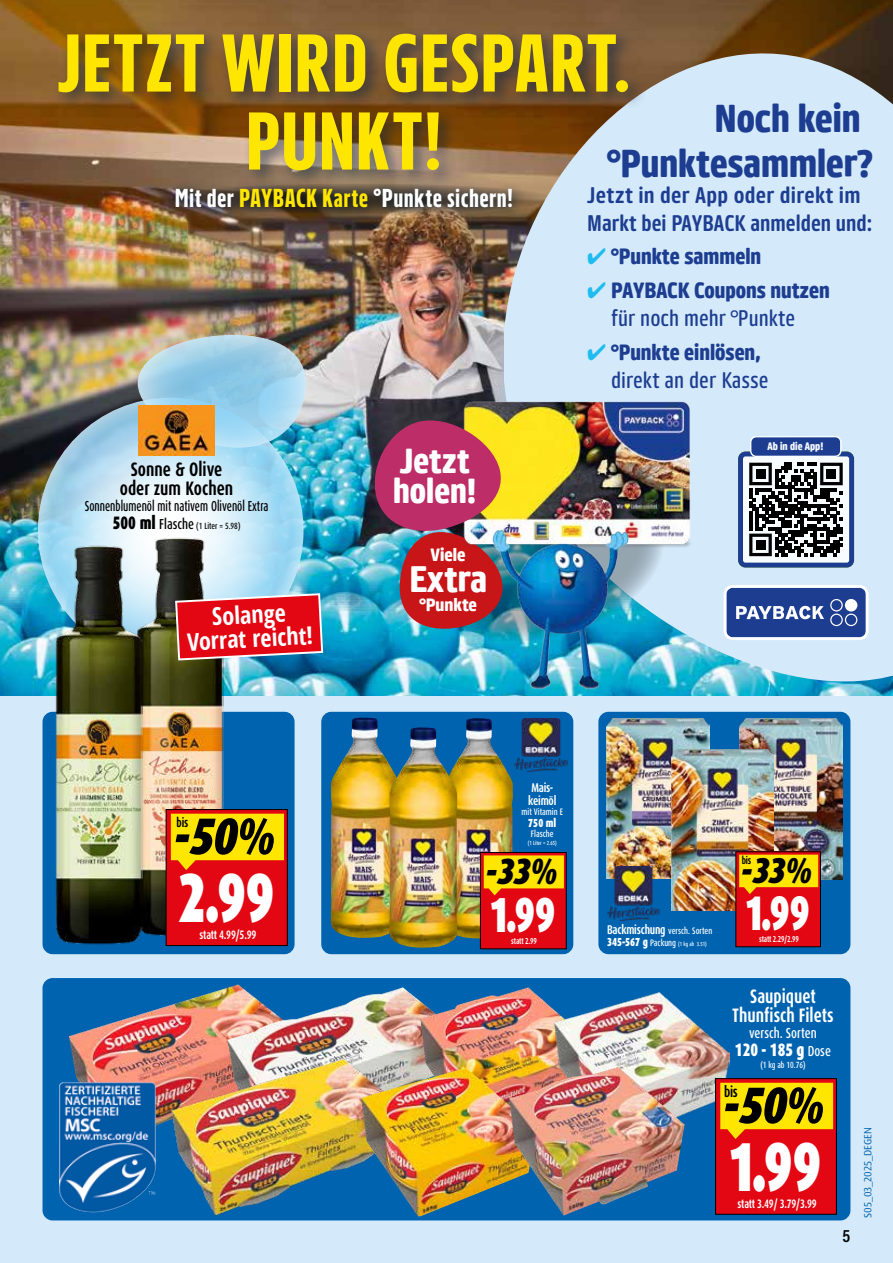
<style>
.page{position:relative;width:893px;height:1263px;background:#fff}
.page>*{position:absolute;margin:0;border:0;box-sizing:border-box;transform-origin:0 0}
.t1{font:900 80.7px/78px "EDEKA Head";letter-spacing:.01em;color:#ffe600;text-align:center}
.t2{font:900 69.6px "Dax Pro";color:#fff;scale:.69 1}
.t3{font:900 69.3px "Dax Pro";color:#fff;scale:.69 1}
.t4{font:italic 900 condensed 51.6px "Dax Pro";color:#000}
.t5{font:italic 900 condensed 51.45px "Dax Pro";color:#000}
.t6{font:900 49.2px "Dax Pro";color:#fff;scale:.69 1}
.t7{font:900 48.6px "Dax Pro";color:#fff;scale:.69 1}
.t8{font:700 39.6px/45px "PAYBACK";color:#1d3d91}
.t9{font:700 37.5px "PAYBACK";color:#fff}
.t10{font:italic 900 condensed 36.6px "Dax Pro";color:#000}
.t11{font:italic 900 condensed 36px "Dax Pro";color:#000}
.t12{font:700 35.4px/29.5px "PAYBACK";color:#fff}
.t13{font:900 25.65px "EDEKA Head";letter-spacing:.015em;color:#fff}
.t14{font:700 condensed 24.15px/23.9px "Open Sans";color:#fff;text-align:center}
.t15{font:700 22.5px/28px "PAYBACK";color:#1d3d91;text-align:center}
.t16{font:22.5px/28px "PAYBACK";color:#1d3d91;scale:1.05 1}
.t17{font:700 condensed 19.5px/19.5px "Dax Pro";color:#fff;text-align:center;scale:.88 1}
.t18{font:700 condensed 19.5px/19.5px "Dax Pro";color:#000;text-align:center;scale:.88 1}
.t19{font:700 18.15px "PAYBACK";color:#fff;scale:1.05 1}
.t20{font:900 condensed 18px "Dax Pro";color:#fff;scale:.88 1}
.t21{font:600 18px "Acumin Pro Cond";color:#000}
.t22{font:700 condensed 15.3px "Dax Pro";color:#000;scale:.85 1}
.t23{font:500 condensed 14.4px "Dax Pro";color:#000;scale:.77 1}
.t24{font:500 condensed 14.4px "Dax Pro";color:#fff;scale:.88 1}
.t25{font:700 condensed 13.05px "Dax Pro";color:#000;scale:.85 1}
.t26{font:700 condensed 12.6px/12.8px "Dax Pro";letter-spacing:-.02em;color:#fff;scale:.88 1}
.t27{font:700 condensed 12.3px "Dax Pro";letter-spacing:-.02em;color:#fff;scale:.85 1}
.t28{font:900 condensed 11.7px "Dax Pro";color:#fff;scale:.88 1}
.t29{font:700 10.95px "PAYBACK";color:#f7fcff}
.t30{font:700 condensed 10.8px "Dax Pro";color:#000;scale:.85 1}
.t31{font:10.5px "Dax Pro";color:#0063af}
.t32{font:500 condensed 9.45px "Dax Pro";color:#fff;scale:.88 1}
.t33{font:500 condensed 9px "Dax Pro";color:#000;scale:.88 1}
.t34{font:500 condensed 9px "Dax Pro";color:#fff;scale:.88 1}
.t35{font:700 condensed 8.7px "Dax Pro";letter-spacing:-.02em;color:#fff;scale:.85 1}
.t36{font:700 condensed 8.55px "Dax Pro";letter-spacing:-.02em;color:#fff;scale:.85 1}
.t37{font:500 condensed 5.85px "Dax Pro";color:#fff;scale:.88 1}
.s1{color:#ffe600}
.s2{color:#1ebcef}
.s3{font-weight:300}
.s4{font-weight:900;font-size:18px}
.s5{font-size:14.4px}
.s6{font-weight:700;font-size:12.6px}
.s7{font-weight:900;font-size:11.7px}
.s8{font-size:9.45px}
.s9{font-weight:500;font-size:14.4px}
</style>
<div class="page">
<img style="left:1px;top:610px;width:504px;height:86px">
<img style="left:1px;top:0;width:892px;height:610px">
<svg style="left:505px;top:21px;width:388px;height:675px;background:#c1d8e4"></svg>
<svg style="left:724px;top:585px;width:144px;height:55px"></svg>
<svg style="left:738px;top:436px;width:116px;height:131px"></svg>
<div style="left:756px;top:469px;width:9px;height:10px;background:#000"></div>
<div style="left:827px;top:469px;width:9px;height:10px;background:#000"></div>
<div style="left:756px;top:540px;width:9px;height:10px;background:#000"></div>
<img style="left:38px;top:397px;width:267px;height:267px">
<div style="left:47px;top:410px;width:249px;height:248px;background:#000;opacity:.5"></div>
<img style="left:136px;top:333px;width:171px;height:116px">
<svg style="left:418px;top:536px;width:257px;height:117px;background:#5fbbd9"></svg>
<div style="left:400px;top:532px;width:102px;height:97px;background:#c81517;border-radius:42px"></div>
<img style="left:442px;top:379px;width:269px;height:200px">
<img style="left:480px;top:529px;width:161px;height:161px">
<svg style="left:369px;top:414px;width:138px;height:122px;background:#aa4e5d"></svg>
<div style="left:52px;top:27px;width:595px;height:162px;background:#001e3f;opacity:.55"></div>
<div style="left:167px;top:179px;width:357px;height:41px;background:#001e3f;opacity:.78"></div>
<div style="left:0;top:696px;width:893px;height:567px;background:#d4eafa"></div>
<img style="left:0;top:0;width:1px;height:369px">
<hr style="left:0;top:369px;width:1px;height:894px;background:#d4eafa">
<div style="left:43px;top:712px;width:252px;height:242px;background:#0063af;border-radius:10px"></div>
<div style="left:43px;top:978px;width:807px;height:242px;background:#0063af;border-radius:10px"></div>
<div style="left:321px;top:712px;width:252px;height:242px;background:#0063af;border-radius:10px"></div>
<div style="left:598px;top:712px;width:252px;height:242px;background:#0063af;border-radius:10px"></div>
<img style="left:69px;top:984px;width:172px;height:142px">
<img style="left:227px;top:987px;width:193px;height:81px">
<img style="left:170px;top:1052px;width:236px;height:164px">
<img style="left:59px;top:1082px;width:97px;height:131px">
<img style="left:420px;top:987px;width:134px;height:81px">
<img style="left:554px;top:992px;width:176px;height:91px">
<img style="left:361px;top:1068px;width:148px;height:148px">
<img style="left:509px;top:1067px;width:176px;height:148px">
<div style="left:716px;top:1079px;width:120px;height:135px;background:linear-gradient(to right,#e30613,#e30613)"></div>
<img style="left:602px;top:1083px;width:249px;height:138px">
<img style="left:739px;top:719px;width:103px;height:160px">
<img style="left:606px;top:718px;width:103px;height:161px">
<img style="left:671px;top:749px;width:103px;height:161px">
<img style="left:457px;top:718px;width:56px;height:220px">
<img style="left:331px;top:718px;width:58px;height:220px">
<div style="left:480px;top:852px;width:86px;height:97px;background:#e30613"></div>
<div style="left:480px;top:852px;width:86px;height:97px;border:1px solid #000"></div>
<svg style="left:484px;top:855px;width:80px;height:40px;background:#fac103"></svg>
<img style="left:139px;top:405px;width:75px;height:51px">
<img style="left:136px;top:529px;width:88px;height:415px">
<div style="left:166px;top:809px;width:121px;height:136px;background:#e30613"></div>
<div style="left:166px;top:809px;width:122px;height:137px;border:1px solid #000"></div>
<svg style="left:171px;top:814px;width:113px;height:56px;background:#fac203"></svg>
<img style="left:54px;top:537px;width:89px;height:408px">
<img style="left:389px;top:727px;width:68px;height:221px">
<img style="left:514px;top:719px;width:53px;height:53px">
<img style="left:607px;top:867px;width:53px;height:53px">
<div style="left:736px;top:852px;width:84px;height:95px;background:#e30613"></div>
<svg style="left:739px;top:855px;width:79px;height:39px;background:#fac103"></svg>
<svg style="left:174px;top:592px;width:150px;height:69px;background:#cd2d3a"></svg>
<h1 class="t1" style="left:58px;top:23px;width:573px">JETZT WIRD GESPART.<br>PUNKT!</h1>
<p class="t13" style="left:175px;top:184px;width:340px">Mit der <span class="s1">PAYBACK Karte</span> °Punkte sichern!</p>
<h3 class="t8" style="left:607px;top:95px;width:268px;text-indent:107px">Noch kein °Punktesammler?</h3>
<p class="t16" style="left:587px;top:181px;width:273px">Jetzt in der App oder direkt im<br>Markt bei PAYBACK anmelden und:</p>
<p class="t15" style="left:587px;top:242px;width:175px"><span class="s2">✔</span> °Punkte sammeln</p>
<p class="t15" style="left:587px;top:276px;width:244px"><span class="s2">✔</span> PAYBACK Coupons nutzen <span class="s3">für noch mehr °Punkte</span></p>
<p class="t15" style="left:611px;top:338px;width:159px;text-align:left;text-indent:-24px"><span class="s2">✔</span> °Punkte einlösen, <span class="s3">direkt an der Kasse</span></p>
<p class="t18" style="left:120px;top:459px;width:130px">Sonne &amp; Olive oder zum Kochen</p>
<p class="t23" style="left:85px;top:497px;width:240px">Sonnenblumenöl mit nativem Olivenöl Extra</p>
<p class="t33" style="left:113px;top:520px;width:147px"><span class="s4">500 ml</span> <span class="s5">Flasche</span> (1 Liter = 5.98)</p>
<p class="t14" style="left:185px;top:605px;width:127px;rotate:-3deg">Solange<br>Vorrat reicht!</p>
<p class="t25" style="left:177px;top:814px;width:15px">bis</p>
<h3 class="t4" style="left:174px;top:803px;width:103px">-50%</h3>
<h2 class="t2" style="left:179px;top:852px;width:140px">2.99</h2>
<p class="t27" style="left:199px;top:927px;width:68px">statt 4.99/5.99</p>
<h3 class="t12" style="left:393px;top:445px;width:85px">Jetzt holen!</h3>
<p class="t19" style="left:431px;top:544px;width:35px">Viele</p>
<h3 class="t9" style="left:409px;top:558px;width:79px">Extra</h3>
<p class="t19" style="left:419px;top:594px;width:56px">°Punkte</p>
<p class="t29" style="left:767px;top:440px;width:57px">Ab in die App!</p>
<p class="t26" style="left:528px;top:782px;width:33px">Mais&shy;keimöl</p>
<p class="t32" style="left:522px;top:806px;width:49px">mit Vitamin E</p>
<p class="t28" style="left:528px;top:815px;width:33px">750 ml</p>
<p class="t32" style="left:531px;top:828px;width:27px">Flasche</p>
<p class="t37" style="left:528px;top:839px;width:34px">(1 Liter = 2.65)</p>
<h3 class="t10" style="left:486px;top:848px;width:74px">-33%</h3>
<h3 class="t6" style="left:491px;top:883px;width:95px">1.99</h3>
<p class="t35" style="left:511px;top:936px;width:32px">statt 2.99</p>
<p class="t32" style="left:607px;top:925px;width:121px"><span class="s6">Backmischung</span> versch. Sorten</p>
<p class="t37" style="left:607px;top:940px;width:115px"><span class="s7">345-567 g</span> <span class="s8">Packung</span> (1 kg ab 3.51)</p>
<p class="t30" style="left:742px;top:854px;width:13px">bis</p>
<h3 class="t11" style="left:742px;top:847px;width:73px">-33%</h3>
<h3 class="t7" style="left:746px;top:882px;width:94px">1.99</h3>
<p class="t36" style="left:759px;top:934px;width:48px">statt 2.29/2.99</p>
<p class="t17" style="left:732px;top:987px;width:117px">Saupiquet<br>Thunfisch Filets</p>
<p class="t24" style="left:749px;top:1024px;width:78px">versch. Sorten</p>
<p class="t20" style="left:735px;top:1038px;width:111px">120 - 185 g <span class="s9">Dose</span></p>
<p class="t34" style="left:760px;top:1059px;width:53px">(1 kg ab 10.76)</p>
<h3 class="t5" style="left:724px;top:1072px;width:103px">-50%</h3>
<h3 class="t3" style="left:731px;top:1121px;width:133px">1.99</h3>
<p class="t27" style="left:737px;top:1196px;width:95px">statt 3.49/ 3.79/3.99</p>
<p class="t22" style="left:724px;top:1082px;width:18px">bis</p>
<p class="t21" style="left:843px;top:1224px;width:9px">5</p>
<p class="t31" style="left:861px;top:1218px;width:92px;rotate:-90deg">S05_03_2025_DEGEN</p>
</div>
